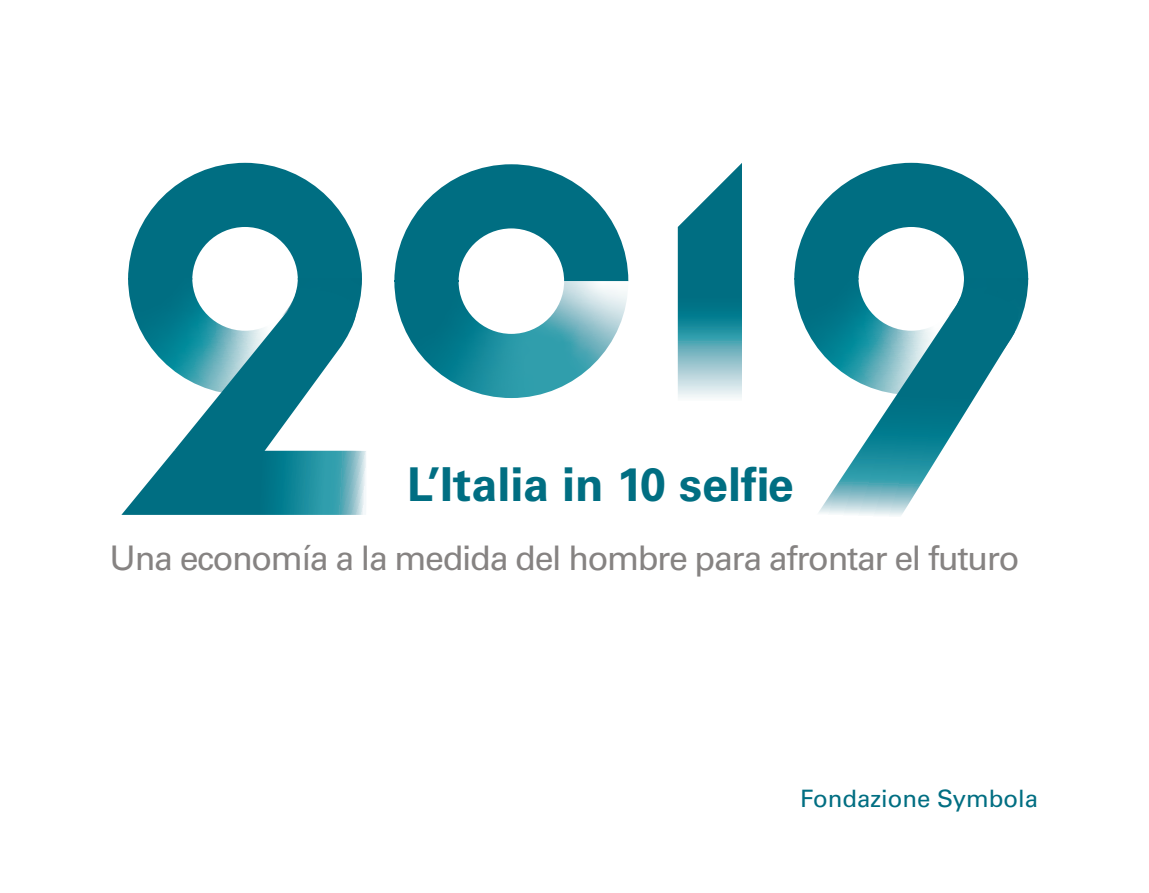
<style>
.page{position:relative;width:1149px;height:893px;background:#fff}
.page>*{position:absolute;margin:0;border:0;box-sizing:border-box;transform-origin:0 0}
.t1{font:700 46.65px "Univers LT Std";color:#006e82}
.t2{font:33.9px "Univers LT Std";letter-spacing:-.04em;color:#868382}
.t3{font:24px "Univers LT Std";color:#006e82}
</style>
<div class="page">
<svg style="left:677px;top:164px;width:64px;height:234px;background:#4f9dab"></svg>
<svg style="left:794px;top:163px;width:233px;height:177px"></svg>
<svg style="left:812px;top:292px;width:208px;height:224px"></svg>
<svg style="left:121px;top:163px;width:245px;height:352px"></svg>
<svg style="left:394px;top:164px;width:234px;height:234px"></svg>
<hr style="left:394px;top:280px;width:64px;height:2px;background:#006e82">
<p class="t1" style="left:407px;top:457px;width:388px">L’Italia in 10 selfie</p>
<p class="t2" style="left:110px;top:538px;width:910px">Una economía a la medida del hombre para afrontar el futuro</p>
<p class="t3" style="left:800px;top:784px;width:239px">Fondazione Symbola</p>
</div>
